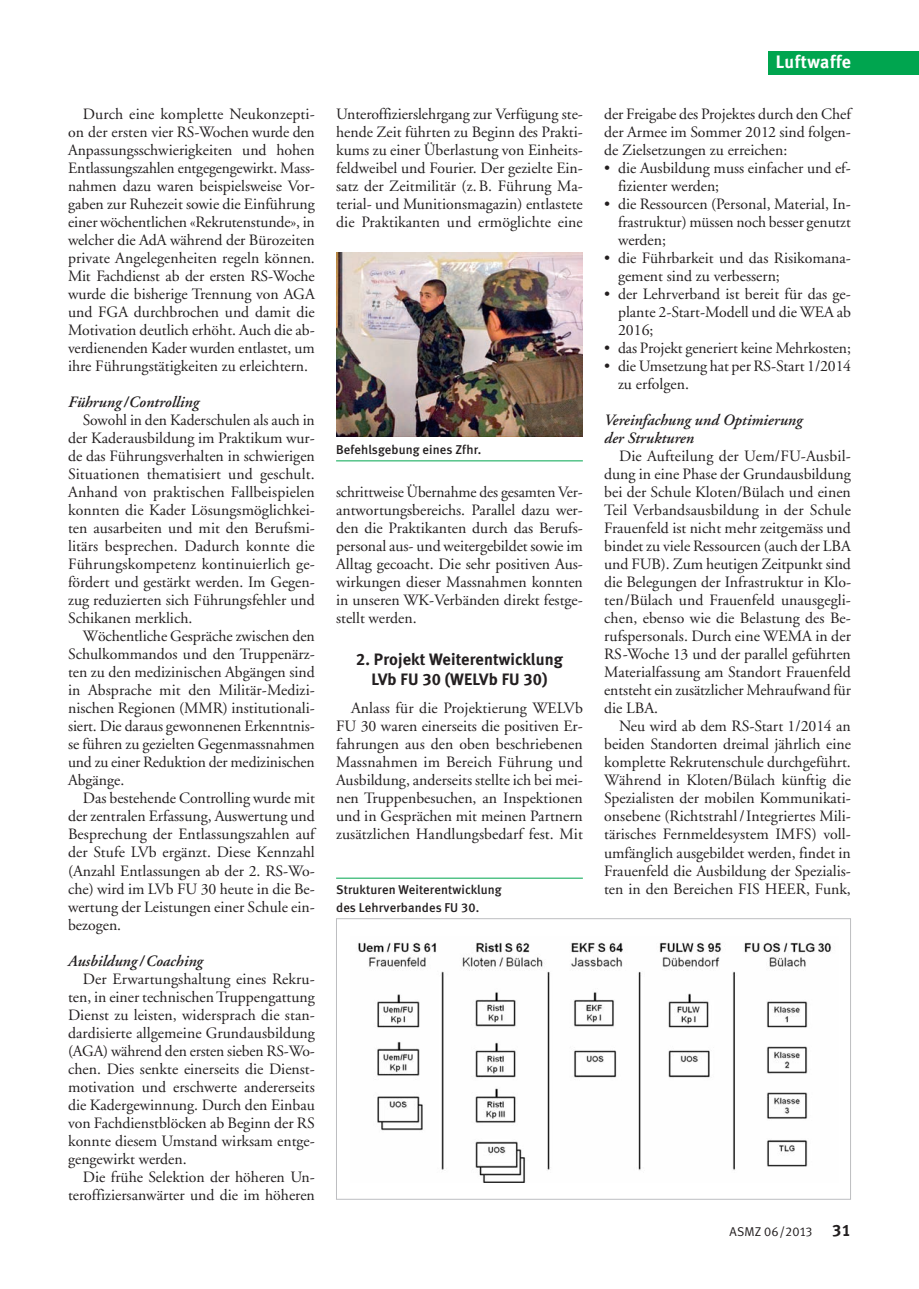
<style>
.page{position:relative;width:919px;height:1289px;background:#fff}
.page>*{position:absolute;margin:0;border:0;box-sizing:border-box;transform-origin:0 0}
.t1{font:18px "Meta Bold LF";letter-spacing:.03em;color:#fff}
.t2{font:16.5px/19.5px "Meta Bold LF";letter-spacing:.01em;color:#231f20;text-align:center}
.t3{font:15.75px/18px "Adobe Garamond";color:#231f20;text-align:justify}
.t4{font:italic 600 15.75px "Adobe Garamond";color:#231f20}
.t5{font:12.75px/18px "Meta Medium LF";letter-spacing:.01em;color:#231f20}
.t6{font:12.75px "Meta Normal LF";letter-spacing:.01em;color:#231f20}
.s1{font-family:"Meta Bold LF";font-size:16.5px}
</style>
<div class="page">
<div style="left:768px;top:51px;width:150px;height:24px;background:#00a54f"></div>
<img style="left:336px;top:253px;width:247px;height:183px">
<hr style="left:336px;top:460px;width:247px;height:1px;background:#00a54f">
<img style="left:358px;top:942px;width:474px;height:239px">
<div style="left:336px;top:918px;width:514px;height:281px;border:1px solid #bdbec1"></div>
<hr style="left:336px;top:877px;width:247px;height:1px;background:#00a54f">
<p class="t3" style="left:68px;top:107px;width:248px;text-indent:15px">Durch eine komplette Neukonzepti&shy;on der ersten vier RS-Wochen wurde den Anpassungsschwierigkeiten und hohen Entlassungszahlen entgegengewirkt. Mass&shy;nahmen dazu waren beispielsweise Vor&shy;gaben zur Ruhezeit sowie die Einführung einer wöchentlichen «Rekrutenstunde», in welcher die AdA während der Bürozeiten private Angelegenheiten regeln können.<br>Mit Fachdienst ab der ersten RS-Woche wurde die bisherige Trennung von AGA und FGA durchbrochen und damit die Motivation deutlich erhöht. Auch die ab&shy;verdienenden Kader wurden entlastet, um ihre Führungstätigkeiten zu erleichtern.</p>
<p class="t4" style="left:68px;top:396px;width:132px">Führung /Controlling</p>
<p class="t3" style="left:83px;top:413px;width:233px">Sowohl in den Kaderschulen als auch in</p>
<p class="t3" style="left:68px;top:431px;width:248px">der Kaderausbildung im Praktikum wur-</p>
<p class="t3" style="left:68px;top:449px;width:248px">de das Führungsverhalten in schwierigen</p>
<p class="t3" style="left:68px;top:467px;width:248px">Situationen thematisiert und geschult.</p>
<p class="t3" style="left:68px;top:485px;width:248px">Anhand von praktischen Fallbeispielen</p>
<p class="t3" style="left:68px;top:503px;width:248px">konnten die Kader Lösungsmöglichkei-</p>
<p class="t3" style="left:68px;top:521px;width:248px">ten ausarbeiten und mit den Berufsmi -</p>
<p class="t3" style="left:68px;top:539px;width:248px">litärs besprechen. Dadurch konnte die</p>
<p class="t3" style="left:68px;top:557px;width:248px">Führungskompetenz kontinuierlich ge-</p>
<p class="t3" style="left:68px;top:575px;width:248px">fördert und gestärkt werden. Im Gegen-</p>
<p class="t3" style="left:68px;top:593px;width:248px">zug reduzierten sich Führungsfehler und</p>
<p class="t3" style="left:68px;top:611px;width:126px">Schikanen merklich.</p>
<p class="t3" style="left:83px;top:629px;width:233px">Wöchentliche Gespräche zwischen den</p>
<p class="t3" style="left:68px;top:647px;width:248px">Schulkommandos und den Truppenärz-</p>
<p class="t3" style="left:68px;top:665px;width:248px">ten zu den medizinischen Abgängen sind</p>
<p class="t3" style="left:68px;top:683px;width:248px">in Absprache mit den Militär-Medizi -</p>
<p class="t3" style="left:68px;top:701px;width:248px">nischen Regionen (MMR) institutionali-</p>
<p class="t3" style="left:68px;top:719px;width:248px">siert. Die daraus gewonnenen Erkenntnis-</p>
<p class="t3" style="left:68px;top:737px;width:248px">se führen zu gezielten Gegenmassnahmen</p>
<p class="t3" style="left:68px;top:755px;width:248px">und zu einer Reduktion der medizinischen</p>
<p class="t3" style="left:68px;top:773px;width:58px">Abgänge.</p>
<p class="t3" style="left:83px;top:791px;width:233px">Das bestehende Controlling wurde mit</p>
<p class="t3" style="left:68px;top:809px;width:248px">der zentralen Erfassung, Auswertung und</p>
<p class="t3" style="left:68px;top:827px;width:248px">Besprechung der Entlassungszahlen auf</p>
<p class="t3" style="left:68px;top:845px;width:248px">der Stufe LVb ergänzt. Diese Kennzahl</p>
<p class="t3" style="left:68px;top:863px;width:248px">(Anzahl Entlassungen ab der 2. RS-Wo-</p>
<p class="t3" style="left:68px;top:881px;width:248px">che) wird im LVb FU 30 heute in die Be-</p>
<p class="t3" style="left:68px;top:899px;width:248px">wertung der Leistungen einer Schule ein-</p>
<p class="t3" style="left:68px;top:917px;width:55px">bezogen.</p>
<p class="t4" style="left:68px;top:954px;width:136px">Ausbildung /Coaching</p>
<p class="t3" style="left:83px;top:971px;width:233px">Der Erwartungshaltung eines Rekru-</p>
<p class="t3" style="left:68px;top:989px;width:248px">ten, in einer technischen Truppengattung</p>
<p class="t3" style="left:68px;top:1007px;width:248px">Dienst zu leisten, widersprach die stan-</p>
<p class="t3" style="left:68px;top:1025px;width:248px">dardisierte allgemeine Grundausbildung</p>
<p class="t3" style="left:68px;top:1043px;width:248px">(AGA) während den ersten sieben RS-Wo-</p>
<p class="t3" style="left:68px;top:1061px;width:248px">chen. Dies senkte einerseits die Dienst-</p>
<p class="t3" style="left:68px;top:1079px;width:248px">motivation und erschwerte andererseits</p>
<p class="t3" style="left:68px;top:1097px;width:248px">die Kadergewinnung. Durch den Einbau</p>
<p class="t3" style="left:68px;top:1115px;width:248px">von Fachdienstblöcken ab Beginn der RS</p>
<p class="t3" style="left:68px;top:1133px;width:248px">konnte diesem Umstand wirksam entge-</p>
<p class="t3" style="left:68px;top:1151px;width:120px">gengewirkt werden.</p>
<p class="t3" style="left:83px;top:1169px;width:233px">Die frühe Selektion der höheren Un-</p>
<p class="t3" style="left:68px;top:1187px;width:248px">teroffiziersanwärter und die im höheren</p>
<p class="t3" style="left:336px;top:107px;width:248px">Unteroffizierslehrgang zur Verfügung ste&shy;hende Zeit führten zu Beginn des Prakti&shy;kums zu einer Überlastung von Einheits&shy;feldweibel und Fourier. Der gezielte Ein&shy;satz der Zeitmilitär (z. B. Führung Ma - terial- und Munitionsmagazin) entlastete die Praktikanten und ermöglichte eine</p>
<p class="t5" style="left:336px;top:441px;width:147px">Befehlsgebung eines Zfhr.</p>
<p class="t3" style="left:336px;top:485px;width:248px">schrittweise Übernahme des gesamten Ver&shy;antwortungsbereichs. Parallel dazu wer&shy;den die Praktikanten durch das Berufs&shy;personal aus- und weitergebildet sowie im Alltag gecoacht. Die sehr positiven Aus&shy;wirkungen dieser Massnahmen konnten in unseren WK-Verbänden direkt festge&shy;stellt werden.</p>
<p class="t2" style="left:356px;top:651px;width:208px">2. Projekt Weiterentwicklung<br>LVb FU 30 (WELVb FU 30)</p>
<p class="t3" style="left:336px;top:701px;width:248px;text-indent:15px">Anlass für die Projektierung WELVb FU 30 waren einerseits die positiven Er&shy;fahrungen aus den oben beschriebenen Massnahmen im Bereich Führung und Ausbildung, anderseits stellte ich bei mei&shy;nen Truppenbesuchen, an Inspektionen und in Gesprächen mit meinen Partnern zusätzlichen Handlungsbedarf fest. Mit</p>
<p class="t5" style="left:336px;top:881px;width:167px">Strukturen Weiterentwicklung des Lehrverbandes FU 30.</p>
<p class="t1" style="left:775px;top:55px;width:77px">Luftwaffe</p>
<p class="t3" style="left:604px;top:107px;width:248px">der Freigabe des Projektes durch den Chef der Armee im Sommer 2012 sind folgen&shy;de Zielsetzungen zu erreichen:</p>
<p class="t3" style="left:618px;top:161px;width:234px;text-indent:-14px">• die Ausbildung muss einfacher und ef&shy;fizienter werden;</p>
<p class="t3" style="left:618px;top:197px;width:234px;text-indent:-14px">• die Ressourcen (Personal, Material, In&shy;frastruktur) müssen noch besser genutzt werden;</p>
<p class="t3" style="left:618px;top:251px;width:234px;text-indent:-14px">• die Führbarkeit und das Risikomana&shy;gement sind zu verbessern;</p>
<p class="t3" style="left:618px;top:287px;width:234px;text-indent:-14px">• der Lehrverband ist bereit für das ge&shy;plante 2-Start-Modell und die WEA ab 2016;</p>
<p class="t3" style="left:604px;top:341px;width:248px">• das Projekt generiert keine Mehrkosten;</p>
<p class="t3" style="left:618px;top:359px;width:234px;text-indent:-14px">• die Umsetzung hat per RS-Start 1/2014 zu erfolgen.</p>
<p class="t4" style="left:604px;top:414px;width:200px">Vereinfachung und Optimierung</p>
<p class="t4" style="left:604px;top:432px;width:91px">der Strukturen</p>
<p class="t3" style="left:619px;top:449px;width:233px">Die Aufteilung der Uem/FU-Ausbil-</p>
<p class="t3" style="left:604px;top:467px;width:248px">dung in eine Phase der Grundausbildung</p>
<p class="t3" style="left:604px;top:485px;width:248px">bei der Schule Kloten/Bülach und einen</p>
<p class="t3" style="left:604px;top:503px;width:248px">Teil Verbandsausbildung in der Schule</p>
<p class="t3" style="left:604px;top:521px;width:248px">Frauenfeld ist nicht mehr zeitgemäss und</p>
<p class="t3" style="left:604px;top:539px;width:248px">bindet zu viele Ressourcen (auch der LBA</p>
<p class="t3" style="left:604px;top:557px;width:248px">und FUB). Zum heutigen Zeitpunkt sind</p>
<p class="t3" style="left:604px;top:575px;width:248px">die Belegungen der Infrastruktur in Klo-</p>
<p class="t3" style="left:604px;top:593px;width:248px">ten/Bülach und Frauenfeld unausgegli-</p>
<p class="t3" style="left:604px;top:611px;width:248px">chen, ebenso wie die Belastung des Be-</p>
<p class="t3" style="left:604px;top:629px;width:248px">rufspersonals. Durch eine WEMA in der</p>
<p class="t3" style="left:604px;top:647px;width:248px">RS-Woche 13 und der parallel geführten</p>
<p class="t3" style="left:604px;top:665px;width:248px">Materialfassung am Standort Frauenfeld</p>
<p class="t3" style="left:604px;top:683px;width:248px">entsteht ein zusätzlicher Mehraufwand für</p>
<p class="t3" style="left:604px;top:701px;width:56px">die LBA.</p>
<p class="t3" style="left:619px;top:719px;width:233px">Neu wird ab dem RS-Start 1/2014 an</p>
<p class="t3" style="left:604px;top:737px;width:248px">beiden Standorten dreimal jährlich eine</p>
<p class="t3" style="left:604px;top:755px;width:248px">komplette Rekrutenschule durchgeführt.</p>
<p class="t3" style="left:604px;top:773px;width:248px">Während in Kloten/Bülach künftig die</p>
<p class="t3" style="left:604px;top:791px;width:248px">Spezialisten der mobilen Kommunikati-</p>
<p class="t3" style="left:604px;top:809px;width:248px">onsebene (Richtstrahl /Integriertes Mili-</p>
<p class="t3" style="left:604px;top:827px;width:248px">tärisches Fernmeldesystem IMFS) voll-</p>
<p class="t3" style="left:604px;top:845px;width:248px">umfänglich ausgebildet werden, findet in</p>
<p class="t3" style="left:604px;top:863px;width:248px">Frauenfeld die Ausbildung der Spezialis-</p>
<p class="t3" style="left:604px;top:881px;width:248px">ten in den Bereichen FIS HEER, Funk,</p>
<p class="t6" style="left:729px;top:1226px;width:123px">ASMZ 06/2013 <span class="s1">31</span></p>
</div>
